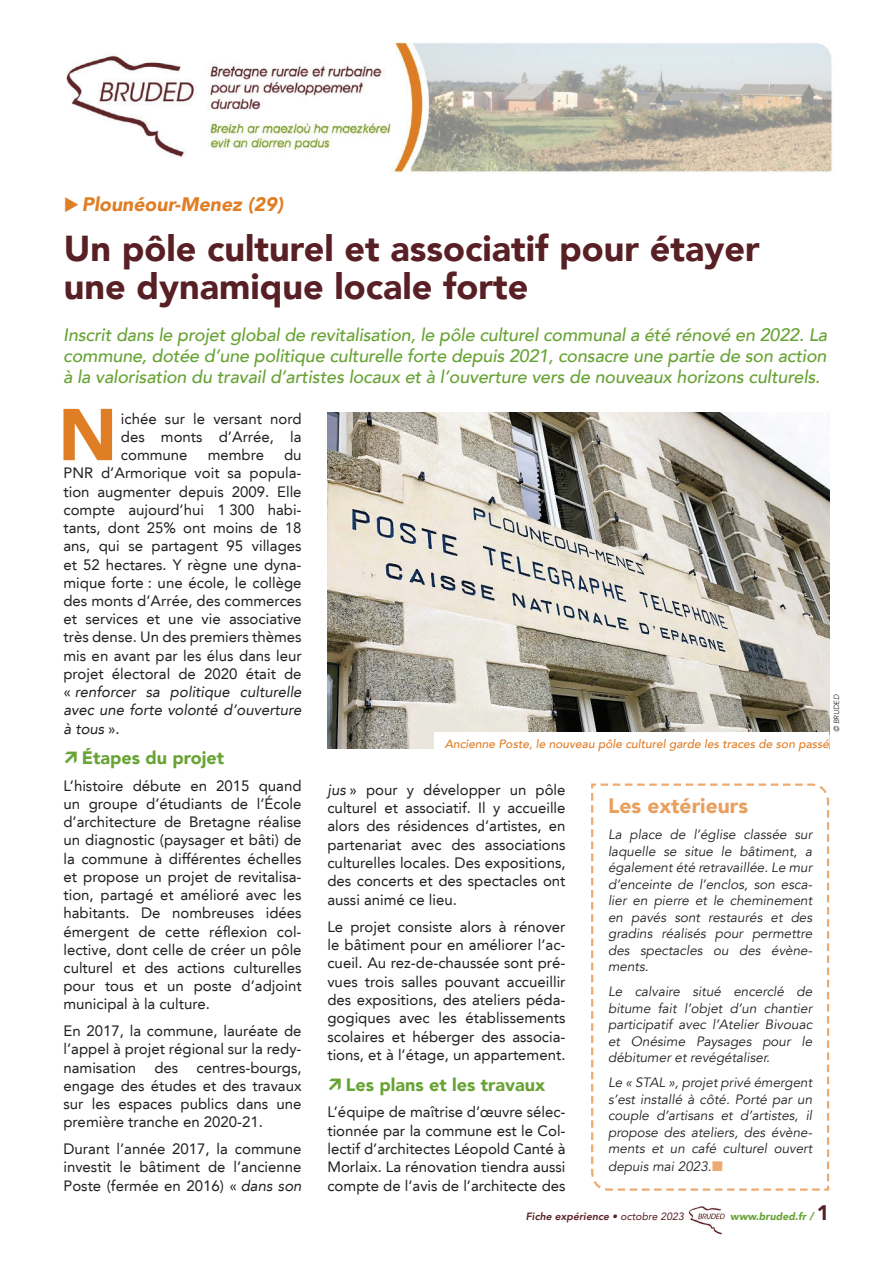
<style>
.page{position:relative;width:893px;height:1263px;background:#fff}
.page>*{position:absolute;margin:0;border:0;box-sizing:border-box;transform-origin:0 0}
.t1{font:900 72.45px "Avenir LT";color:#e07e26}
.t2{font:900 36px/37.5px "Avenir LT";color:#581f24}
.t3{font:900 21px "Avenir LT";color:#e99f5e}
.t4{font:italic 900 19.5px "Avenir LT";color:#e07e26}
.t5{font:italic 500 18px/21px "Avenir LT";letter-spacing:-.01em;color:#68a335;text-align:justify}
.t6{font:900 18px "Avenir LT";color:#68a335}
.t7{font:15px/18.3px "Avenir LT";color:#231f20;text-align:justify}
.t8{font:italic 13.5px/16.5px "Avenir LT";color:#231f20;text-align:justify}
.t9{font:italic 500 12px "Avenir LT";color:#e07e26}
.t10{font:italic 800 10.5px "Avenir LT";color:#581f24}
.t11{font:italic 900 10.5px "Avenir LT";color:#68a335}
.t12{font:italic 300 7.5px "Avenir LT";color:#231f20}
.s1{font-style:italic}
.s2{font-weight:400}
.s3{font-style:normal;font-size:21px;color:#581f24}
</style>
<div class="page">
<img style="left:688px;top:1206px;width:37px;height:29px">
<svg style="left:591px;top:783px;width:239px;height:408px"></svg>
<img style="left:327px;top:413px;width:502px;height:335px">
<div style="left:435px;top:732px;width:394px;height:30px;background:#fff"></div>
<img style="left:66px;top:43px;width:766px;height:130px">
<svg style="left:713px;top:1161px;width:9px;height:10px"></svg>
<h3 class="t4" style="left:64px;top:193px;width:221px">◆Plounéour-Menez (29)</h3>
<h2 class="t2" style="left:64px;top:229px;width:697px">Un pôle culturel et associatif pour étayer une dynamique locale forte</h2>
<p class="t5" style="left:63px;top:324px;width:765px">Inscrit dans le projet global de revitalisation, le pôle culturel communal a été rénové en 2022. La commune, dotée d’une politique culturelle forte depuis 2021, consacre une partie de son action à la valorisation du travail d’artistes locaux et à l’ouverture vers de nouveaux horizons culturels.</p>
<h1 class="t1" style="left:58px;top:391px;width:61px">N</h1>
<p class="t7" style="left:121px;top:410px;width:182px">ichée sur le versant nord des monts d’Arrée, la commune</p>
<p class="t7" style="left:63px;top:446px;width:240px;text-indent:221px">du PNR d’Armorique voit sa popula&shy;tion augmenter depuis 2009. Elle compte aujourd’hui 1 300 habi&shy;tants, dont 25% ont moins de 18 ans, qui se partagent 95 villages et 52 hectares. Y règne une dyna&shy;mique forte : une école, le collège des monts d’Arrée, des commerces et services et une vie associative très dense. Un des premiers thèmes mis en avant par les élus dans leur projet électoral de 2020 était de « <span class="s1">renforcer sa politique culturelle avec une forte volonté d’ouverture à tous</span> ».</p>
<p class="t6" style="left:82px;top:747px;width:144px">Étapes du projet</p>
<p class="t7" style="left:63px;top:776px;width:240px">L’histoire débute en 2015 quand un groupe d’étudiants de l’École d’architecture de Bretagne réalise un diagnostic (paysager et bâti) de la commune à différentes échelles et propose un projet de revitalisa&shy;tion, partagé et amélioré avec les habitants. De nombreuses idées émergent de cette réflexion col&shy;lective, dont celle de créer un pôle culturel et des actions culturelles pour tous et un poste d’adjoint municipal à la culture.</p>
<p class="t7" style="left:63px;top:1022px;width:240px">En 2017, la commune, lauréate de l’appel à projet régional sur la redy&shy;namisation des centres-bourgs, engage des études et des travaux sur les espaces publics dans une première tranche en 2020-21.</p>
<p class="t7" style="left:63px;top:1140px;width:240px">Durant l’année 2017, la commune investit le bâtiment de l’ancienne Poste (fermée en 2016) « <span class="s1">dans son</span></p>
<p class="t7" style="left:208px;top:446px;width:58px">membre</p>
<p class="t12" style="left:832px;top:732px;width:39px;rotate:-90deg">© BRUDED</p>
<p class="t9" style="left:445px;top:737px;width:386px">Ancienne Poste, le nouveau pôle culturel garde les traces de son passé</p>
<p class="t7" style="left:327px;top:780px;width:240px"><span class="s1">jus</span> » pour y développer un pôle culturel et associatif. Il y accueille alors des résidences d’artistes, en partenariat avec des associations culturelles locales. Des expositions, des concerts et des spectacles ont aussi animé ce lieu.</p>
<p class="t7" style="left:327px;top:917px;width:240px">Le projet consiste alors à rénover le bâtiment pour en améliorer l’ac&shy;cueil. Au rez-de-chaussée sont pré&shy;vues trois salles pouvant accueillir des expositions, des ateliers péda&shy;gogiques avec les établissements scolaires et héberger des associa&shy;tions, et à l’étage, un appartement.</p>
<p class="t6" style="left:346px;top:1073px;width:201px">Les plans et les travaux</p>
<p class="t7" style="left:327px;top:1103px;width:240px">L’équipe de maîtrise d’œuvre sélec&shy;tionnée par la commune est le Col&shy;lectif d’architectes Léopold Canté à Morlaix. La rénovation tiendra aussi compte de l’avis de l’architecte des</p>
<h3 class="t3" style="left:608px;top:793px;width:141px">Les extérieurs</h3>
<p class="t8" style="left:608px;top:827px;width:206px">La place de l’église classée sur laquelle se situe le bâtiment, a également été retravaillée. Le mur d’enceinte de l’enclos, son esca&shy;lier en pierre et le cheminement en pavés sont restaurés et des gradins réalisés pour permettre des spectacles ou des évène&shy;ments.</p>
<p class="t8" style="left:608px;top:984px;width:206px">Le calvaire situé encerclé de bitume fait l’objet d’un chantier participatif avec l’Atelier Bivouac et Onésime Paysages pour le débitumer et revégétaliser.</p>
<p class="t8" style="left:608px;top:1075px;width:206px">Le « STAL », projet privé émergent s’est installé à côté. Porté par un couple d’artisans et d’artistes, il propose des ateliers, des évène&shy;ments et un café culturel ouvert</p>
<p class="t8" style="left:608px;top:1159px;width:105px">depuis mai 2023.</p>
<p class="t10" style="left:526px;top:1210px;width:159px">Fiche expérience • <span class="s2">octobre 2023</span></p>
<p class="t11" style="left:730px;top:1210px;width:100px">www.bruded.fr / <span class="s3">1</span></p>
</div>
